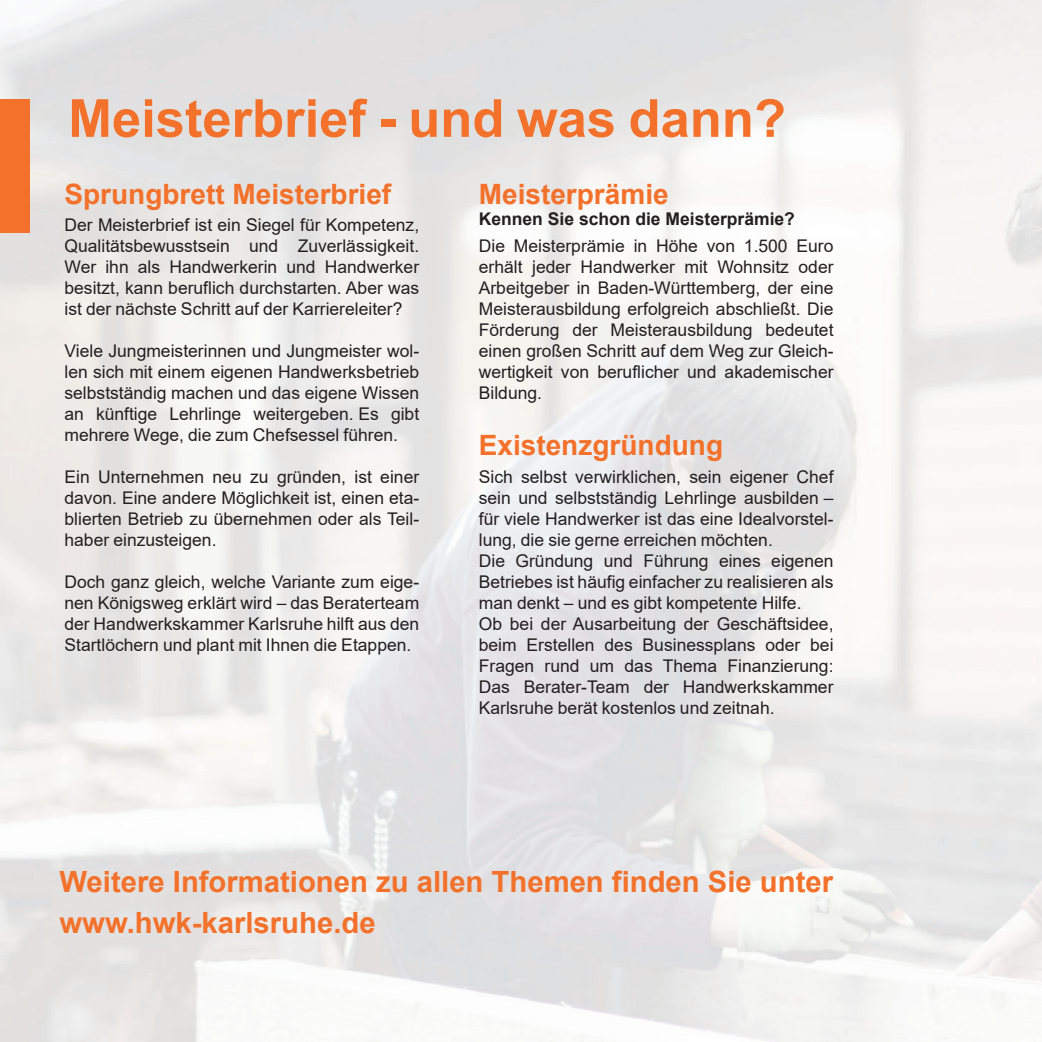
<style>
.page{position:relative;width:1042px;height:1042px;background:#fff}
.page>*{position:absolute;margin:0;border:0;box-sizing:border-box;transform-origin:0 0}
.t1{font:700 52.5px "Arial";color:#f3712a}
.t2{font:700 29.22px/40.8px "Arial";color:#f3712a}
.t3{font:700 28px "Arial";color:#f3712a}
.t4{font:17.5px/21px "Arial";color:#231f20;text-align:justify}
.t5{font:700 17.5px "Arial";color:#231f20}
</style>
<div class="page">
<div style="left:0;top:99px;width:30px;height:134px;background:#f3712a"></div>
<h1 class="t1" style="left:68px;top:81px;width:719px">Meisterbrief - und was dann?</h1>
<h3 class="t3" style="left:64px;top:174px;width:328px">Sprungbrett Meisterbrief</h3>
<p class="t4" style="left:64px;top:214px;width:356px">Der Meisterbrief ist ein Siegel für Kompetenz, Qualitätsbewusstsein und Zuverlässigkeit.<br>Wer ihn als Handwerkerin und Handwerker besitzt, kann beruflich durchstarten. Aber was ist der nächste Schritt auf der Karriereleiter?</p>
<p class="t4" style="left:64px;top:340px;width:356px">Viele Jungmeisterinnen und Jungmeister wol&shy;len sich mit einem eigenen Handwerksbetrieb selbstständig machen und das eigene Wissen an künftige Lehrlinge weitergeben. Es gibt mehrere Wege, die zum Chefsessel führen.</p>
<p class="t4" style="left:64px;top:466px;width:356px">Ein Unternehmen neu zu gründen, ist einer davon. Eine andere Möglichkeit ist, einen eta&shy;blierten Betrieb zu übernehmen oder als Teil&shy;haber einzusteigen.</p>
<p class="t4" style="left:64px;top:571px;width:356px">Doch ganz gleich, welche Variante zum eige&shy;nen Königsweg erklärt wird – das Beraterteam der Handwerkskammer Karlsruhe hilft aus den Startlöchern und plant mit Ihnen die Etappen.</p>
<h3 class="t3" style="left:479px;top:174px;width:191px">Meisterprämie</h3>
<p class="t5" style="left:479px;top:206px;width:318px">Kennen Sie schon die Meisterprämie?</p>
<p class="t4" style="left:479px;top:235px;width:356px">Die Meisterprämie in Höhe von 1.500 Euro erhält jeder Handwerker mit Wohnsitz oder Arbeitgeber in Baden-Württemberg, der eine Meisterausbildung erfolgreich abschließt. Die Förderung der Meisterausbildung bedeutet einen großen Schritt auf dem Weg zur Gleich&shy;wertigkeit von beruflicher und akademischer Bildung.</p>
<h3 class="t3" style="left:479px;top:425px;width:246px">Existenzgründung</h3>
<p class="t4" style="left:479px;top:466px;width:356px;text-align:left">Sich selbst verwirklichen, sein eigener Chef sein und selbstständig Lehrlinge ausbilden – für viele Handwerker ist das eine Idealvorstel&shy;lung, die sie gerne erreichen möchten.<br>Die Gründung und Führung eines eigenen Betriebes ist häufig einfacher zu realisieren als man denkt – und es gibt kompetente Hilfe.<br>Ob bei der Ausarbeitung der Geschäftsidee, beim Erstellen des Businessplans oder bei Fragen rund um das Thema Finanzierung:<br>Das Berater-Team der Handwerkskammer Karlsruhe berät kostenlos und zeitnah.</p>
<h2 class="t2" style="left:60px;top:862px;width:775px">Weitere Informationen zu allen Themen finden Sie unter www.hwk-karlsruhe.de</h2>
</div>
